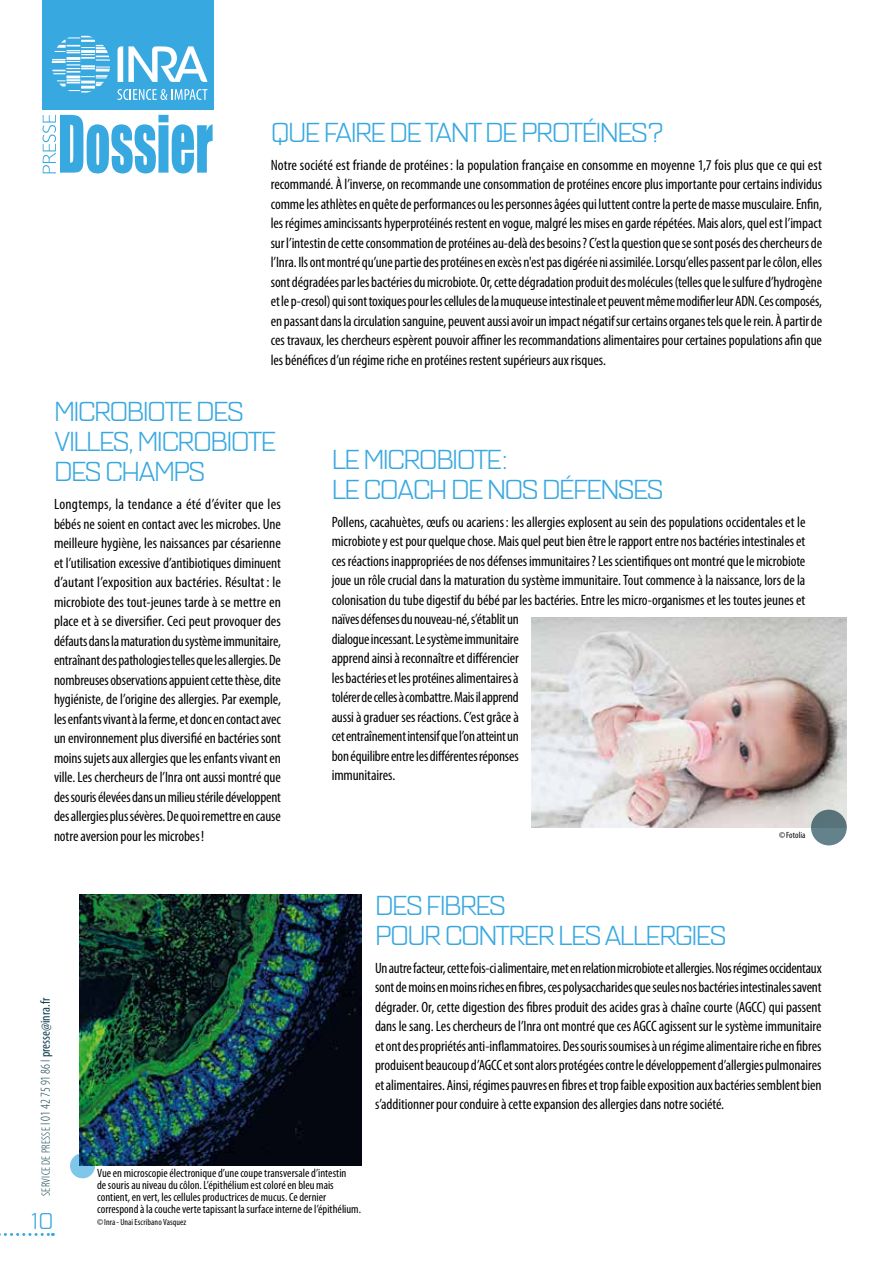
<style>
.page{position:relative;width:893px;height:1263px;background:#fff}
.page>*{position:absolute;margin:0;border:0;box-sizing:border-box;transform-origin:0 0}
.t1{font:27px/30px "Quarca Ext Boo";letter-spacing:-.06em;color:#38a8e0}
.t2{font:22.5px "Quarca Ext Boo";color:#38a8e0}
.t3{font:condensed 15px/19.5px "Myriad Pro";letter-spacing:-.005em;color:#000;text-align:justify}
.t4{font:condensed 12px/12px "Myriad Pro";color:#000}
.t5{font:300 condensed 12px "Myriad Pro";letter-spacing:.02em;color:#0f3e4e}
.t6{font:condensed 9px "Myriad Pro";letter-spacing:.01em;color:#000}
.s1{font-size:13.5px}
.s2{font-weight:400;font-size:13.5px}
</style>
<div class="page">
<svg style="left:0;top:1233px;width:53px;height:3px"></svg>
<div style="left:43px;top:0;width:171px;height:110px;background:#38a8e0"></div>
<svg style="left:43px;top:115px;width:170px;height:58px"></svg>
<svg style="left:118px;top:46px;width:90px;height:36px"></svg>
<svg style="left:52px;top:36px;width:58px;height:57px"></svg>
<svg style="left:117px;top:89px;width:90px;height:11px"></svg>
<img style="left:531px;top:618px;width:316px;height:209px">
<img style="left:79px;top:894px;width:282px;height:272px">
<div style="left:811px;top:810px;width:36px;height:35px;background:linear-gradient(to right,#5d7a82,#5e7b83);border-radius:50%"></div>
<svg style="left:70px;top:1153px;width:25px;height:25px"></svg>
<h1 class="t1" style="left:271px;top:118px;width:394px">QUE FAIRE DE TANT DE PROTÉINES?</h1>
<p class="t3" style="left:271px;top:155px;width:553px">Notre société est friande de protéines: la population française en consomme en moyenne 1,7 fois plus que ce qui est recommandé. À l’inverse, on recommande une consommation de protéines encore plus importante pour certains individus comme les athlètes en quête de performances ou les personnes âgées qui luttent contre la perte de masse musculaire. Enfin, les régimes amincissants hyperprotéinés restent en vogue, malgré les mises en garde répétées. Mais alors, quel est l’impact sur l’intestin de cette consommation de protéines au-delà des besoins? C’est la question que se sont posés des chercheurs de l’Inra. Ils ont montré qu’une partie des protéines en excès n'est pas digérée ni assimilée. Lorsqu’elles passent par le côlon, elles sont dégradées par les bactéries du microbiote. Or, cette dégradation produit des molécules (telles que le sulfure d’hydrogène et le p-cresol) qui sont toxiques pour les cellules de la muqueuse intestinale et peuvent même modifier leur ADN. Ces composés, en passant dans la circulation sanguine, peuvent aussi avoir un impact négatif sur certains organes tels que le rein. À partir de ces travaux, les chercheurs espèrent pouvoir affiner les recommandations alimentaires pour certaines populations afin que les bénéfices d’un régime riche en protéines restent supérieurs aux risques.</p>
<h1 class="t1" style="left:54px;top:397px;width:224px">MICROBIOTE DES<br>VILLES, MICROBIOTE<br>DES CHAMPS</h1>
<p class="t3" style="left:54px;top:495px;width:228px">Longtemps, la tendance a été d’éviter que les bébés ne soient en contact avec les microbes. Une meilleure hygiène, les naissances par césarienne et l’utilisation excessive d’antibiotiques diminuent d’autant l’exposition aux bactéries. Résultat : le microbiote des tout-jeunes tarde à se mettre en place et à se diversifier. Ceci peut provoquer des défauts dans la maturation du système immunitaire, entraînant des pathologies telles que les allergies. De nombreuses observations appuient cette thèse, dite hygiéniste, de l’origine des allergies. Par exemple, les enfants vivant à la ferme, et donc en contact avec un environnement plus diversifié en bactéries sont moins sujets aux allergies que les enfants vivant en ville. Les chercheurs de l’Inra ont aussi montré que des souris élevées dans un milieu stérile développent des allergies plus sévères. De quoi remettre en cause notre aversion pour les microbes!</p>
<h1 class="t1" style="left:332px;top:445px;width:333px">LE MICROBIOTE:<br>LE COACH DE NOS DÉFENSES</h1>
<p class="t3" style="left:332px;top:512px;width:475px;text-align:left">Pollens, cacahuètes, œufs ou acariens: les allergies explosent au sein des populations occidentales et le microbiote y est pour quelque chose. Mais quel peut bien être le rapport entre nos bactéries intestinales et ces réactions inappropriées de nos défenses immunitaires? Les scientifiques ont montré que le microbiote joue un rôle crucial dans la maturation du système immunitaire. Tout commence à la naissance, lors de la colonisation du tube digestif du bébé par les bactéries. Entre les micro-organismes et les toutes jeunes et naïves défenses du nouveau-né, s’établit un<br>dialogue incessant. Le système immunitaire<br>apprend ainsi à reconnaître et différencier<br>les bactéries et les protéines alimentaires à<br>tolérer de celles à combattre. Mais il apprend<br>aussi à graduer ses réactions. C’est grâce à<br>cet entraînement intensif que l’on atteint un<br>bon équilibre entre les différentes réponses<br>immunitaires.</p>
<p class="t6" style="left:779px;top:830px;width:28px">©Fotolia</p>
<p class="t5" style="left:39px;top:1196px;width:199px;rotate:-90deg">SERVICE DE PRESSE <span class="s1">I 01 42 75 91 86 I</span> <span class="s2">presse@inra.fr</span></p>
<h2 class="t2" style="left:32px;top:1207px;width:24px">10</h2>
<h1 class="t1" style="left:375px;top:890px;width:353px">DES FIBRES<br>POUR CONTRER LES ALLERGIES</h1>
<p class="t3" style="left:375px;top:958px;width:448px">Un autre facteur, cette fois-ci alimentaire, met en relation microbiote et allergies. Nos régimes occidentaux sont de moins en moins riches en fibres, ces polysaccharides que seules nos bactéries intestinales savent dégrader. Or, cette digestion des fibres produit des acides gras à chaîne courte (AGCC) qui passent dans le sang. Les chercheurs de l’Inra ont montré que ces AGCC agissent sur le système immunitaire et ont des propriétés anti-inflammatoires. Des souris soumises à un régime alimentaire riche en fibres produisent beaucoup d’AGCC et sont alors protégées contre le développement d’allergies pulmonaires et alimentaires. Ainsi, régimes pauvres en fibres et trop faible exposition aux bactéries semblent bien s’additionner pour conduire à cette expansion des allergies dans notre société.</p>
<p class="t4" style="left:97px;top:1167px;width:265px">Vue en microscopie électronique d’une coupe transversale d’intestin<br>de souris au niveau du côlon. L’épithélium est coloré en bleu mais contient, en vert, les cellules productrices de mucus. Ce dernier correspond à la couche verte tapissant la surface interne de l’épithélium.</p>
<p class="t6" style="left:97px;top:1217px;width:91px">©Inra - Unai Escribano Vasquez</p>
</div>
